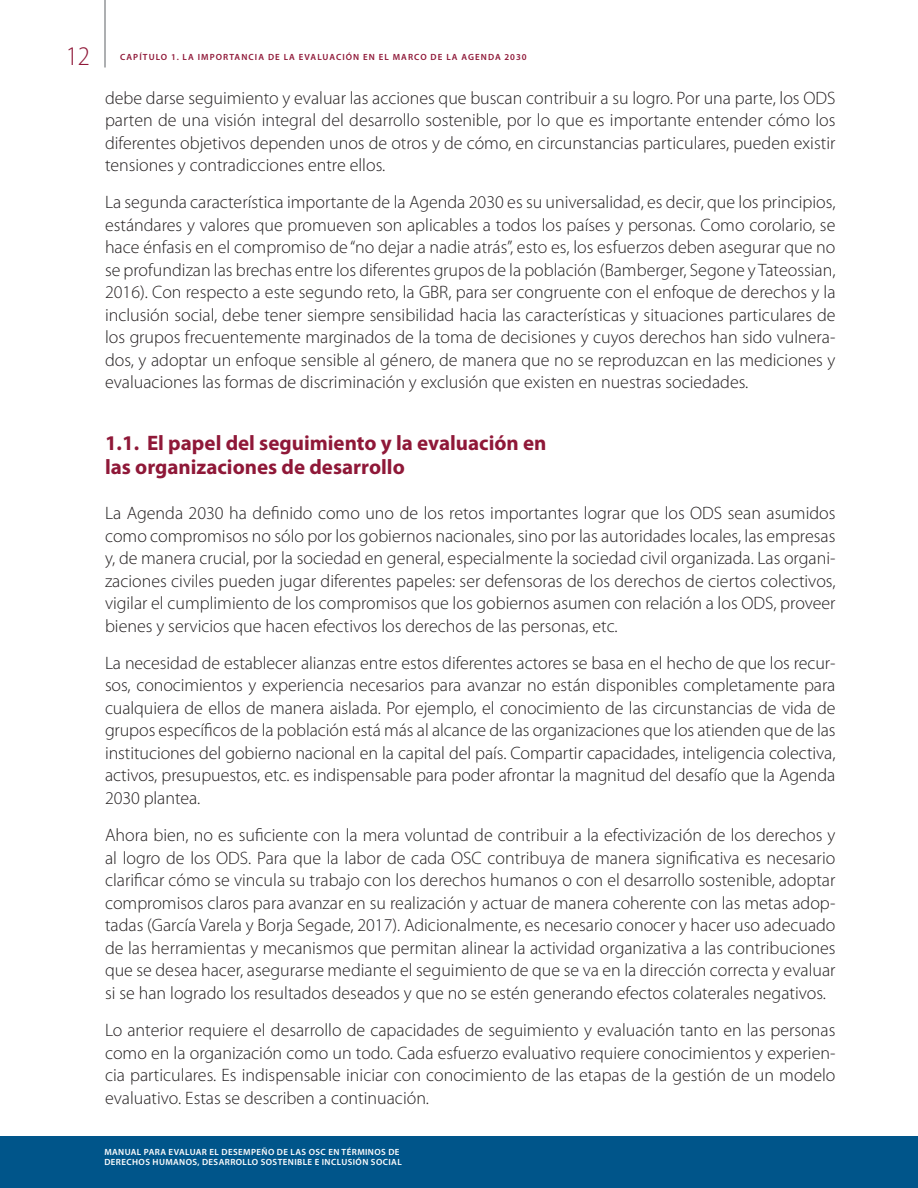
<style>
.page{position:relative;width:918px;height:1188px;background:#fff}
.page>*{position:absolute;margin:0;border:0;box-sizing:border-box;transform-origin:0 0}
.t1{font:300 semi-condensed 27px "Myriad Pro";color:#8f1838}
.t2{font:700 21px/24px "Myriad Pro";color:#8f1838}
.t3{font:300 18px/22.5px "Myriad Pro";color:#231f20;text-align:justify}
.t4{font:600 9px/10.5px "Myriad Pro";letter-spacing:.045em;color:#fff}
.t5{font:600 9px "Myriad Pro";letter-spacing:.1em;color:#8f1838}
</style>
<div class="page">
<div style="left:0;top:1136px;width:918px;height:52px;background:#00558a"></div>
<hr style="left:104px;top:0;width:2px;height:68px;background:#939598">
<h1 class="t1" style="left:66px;top:41px;width:26px">12</h1>
<p class="t5" style="left:120px;top:51px;width:30px">CAP ÍTULO</p>
<p class="t5" style="left:171px;top:51px;width:34px">1. LA IMPORTANCIA</p>
<p class="t5" style="left:268px;top:51px;width:38px">DELAEVALUACIÓN</p>
<p class="t5" style="left:363px;top:51px;width:38px">ENELMARCO</p>
<p class="t5" style="left:431px;top:51px;width:45px">DE LA AGENDA</p>
<p class="t5" style="left:505px;top:51px;width:23px">2030</p>
<p class="t3" style="left:105px;top:86px;width:732px">debe darse seguimiento y evaluar las acciones que buscan contribuir a su logro. Por una parte, los ODS parten de una visión integral del desarrollo sostenible, por lo que es importante entender cómo los diferentes objetivos dependen unos de otros y de cómo, en circunstancias particulares, pueden existir tensiones y contradicciones entre ellos.</p>
<p class="t3" style="left:105px;top:191px;width:732px">La segunda característica importante de la Agenda 2030 es su universalidad, es decir, que los principios, estándares y valores que promueven son aplicables a todos los países y personas. Como corolario, se hace énfasis en el compromiso de “no dejar a nadie atrás”, esto es, los esfuerzos deben asegurar que no se profundizan las brechas entre los diferentes grupos de la población (Bamberger, Segone y Tateossian, 2016). Con respecto a este segundo reto, la GBR, para ser congruente con el enfoque de derechos y la inclusión social, debe tener siempre sensibilidad hacia las características y situaciones particulares de los grupos frecuentemente marginados de la toma de decisiones y cuyos derechos han sido vulnera&shy;dos, y adoptar un enfoque sensible al género, de manera que no se reproduzcan en las mediciones y evaluaciones las formas de discriminación y exclusión que existen en nuestras sociedades.</p>
<p class="t2" style="left:105px;top:430px;width:443px">1.1. El papel del seguimiento y la evaluación en las organizaciones de desarrollo</p>
<p class="t3" style="left:105px;top:502px;width:732px">La Agenda 2030 ha definido como uno de los retos importantes lograr que los ODS sean asumidos como compromisos no sólo por los gobiernos nacionales, sino por las autoridades locales, las empresas y, de manera crucial, por la sociedad en general, especialmente la sociedad civil organizada. Las organi&shy;zaciones civiles pueden jugar diferentes papeles: ser defensoras de los derechos de ciertos colectivos, vigilar el cumplimiento de los compromisos que los gobiernos asumen con relación a los ODS, proveer bienes y servicios que hacen efectivos los derechos de las personas, etc.</p>
<p class="t3" style="left:105px;top:652px;width:732px">La necesidad de establecer alianzas entre estos diferentes actores se basa en el hecho de que los recur&shy;sos, conocimientos y experiencia necesarios para avanzar no están disponibles completamente para cualquiera de ellos de manera aislada. Por ejemplo, el conocimiento de las circunstancias de vida de grupos específicos de la población está más al alcance de las organizaciones que los atienden que de las instituciones del gobierno nacional en la capital del país. Compartir capacidades, inteligencia colectiva, activos, presupuestos, etc. es indispensable para poder afrontar la magnitud del desafío que la Agenda 2030 plantea.</p>
<p class="t3" style="left:105px;top:824px;width:732px">Ahora bien, no es suficiente con la mera voluntad de contribuir a la efectivización de los derechos y al logro de los ODS. Para que la labor de cada OSC contribuya de manera significativa es necesario clarificar cómo se vincula su trabajo con los derechos humanos o con el desarrollo sostenible, adoptar compromisos claros para avanzar en su realización y actuar de manera coherente con las metas adop&shy;tadas (García Varela y Borja Segade, 2017). Adicionalmente, es necesario conocer y hacer uso adecuado de las herramientas y mecanismos que permitan alinear la actividad organizativa a las contribuciones que se desea hacer, asegurarse mediante el seguimiento de que se va en la dirección correcta y evaluar si se han logrado los resultados deseados y que no se estén generando efectos colaterales negativos.</p>
<p class="t3" style="left:105px;top:1019px;width:732px">Lo anterior requiere el desarrollo de capacidades de seguimiento y evaluación tanto en las personas como en la organización como un todo. Cada esfuerzo evaluativo requiere conocimientos y experien&shy;cia particulares. Es indispensable iniciar con conocimiento de las etapas de la gestión de un modelo evaluativo. Estas se describen a continuación.</p>
<p class="t4" style="left:104px;top:1146px;width:299px">MANUAL PARA EVALUAR EL DESEMPEÑO DE LAS OSC EN TÉRMINOS DE<br>DERECHOS HUMANOS, DESARROLLO SOSTENIBLE E INCLUSIÓN SOCIAL</p>
</div>
